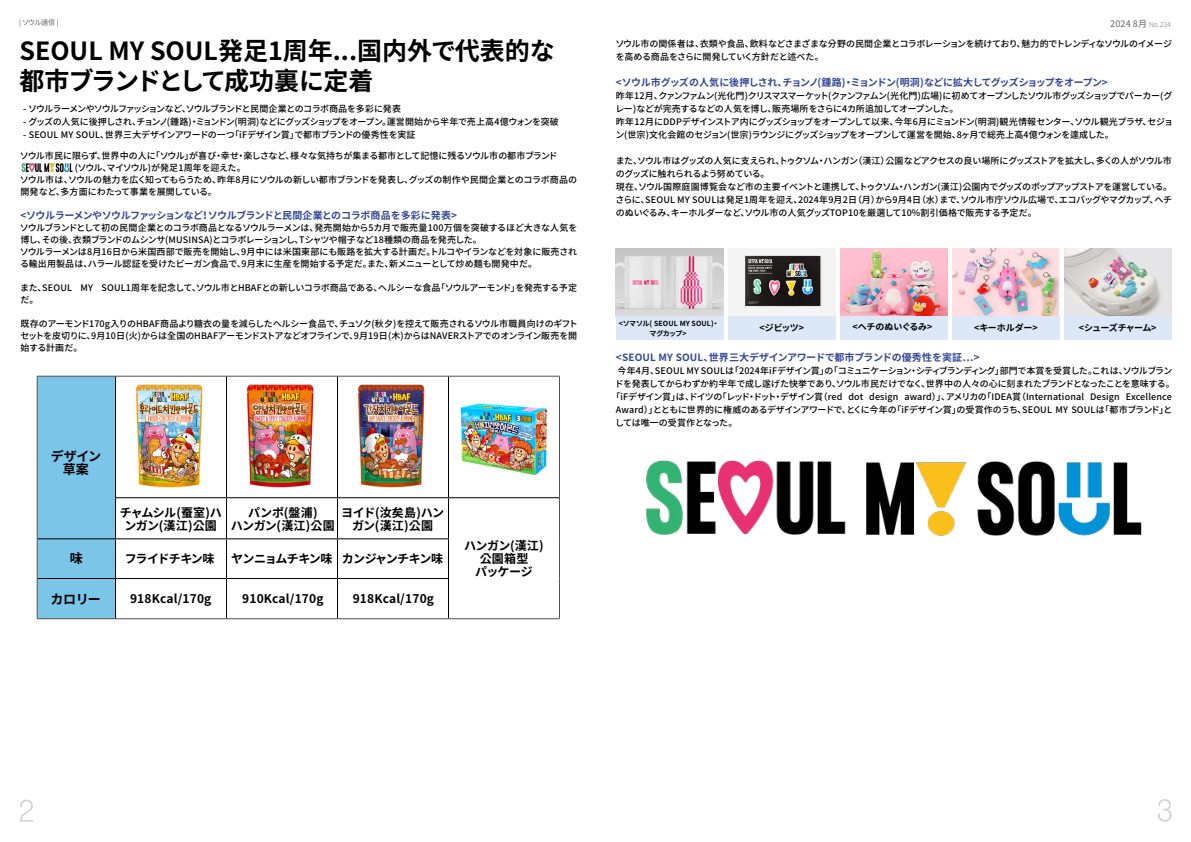
<style>
.page{position:relative;width:1191px;height:842px;background:#fff}
.page>*{position:absolute;margin:0;border:0;box-sizing:border-box;transform-origin:0 0}
.t1{font:700 25px/30px "Noto Sans CJ Kkr";color:#000}
.t2{font:700 13px/13px "Noto Sans CJ Kkr";letter-spacing:-.025em;color:#000;text-align:center}
.t3{font:700 12px/13px "Noto Sans CJ Kkr";letter-spacing:-.015em;color:#000;text-align:center}
.t4{font:700 12px "Noto Sans CJ Kkr";letter-spacing:.015em;color:#000}
.t5{font:700 12px/13px "Noto Sans CJ Kkr";letter-spacing:-.045em;color:#000;text-align:center}
.t6{font:700 12px "Noto Sans CJ Kkr";letter-spacing:-.055em;color:#000}
.t7{font:700 12px "Noto Sans CJ Kkr";letter-spacing:-.06em;color:#000}
.t8{font:700 10px "Noto Sans CJ Kkr";letter-spacing:-.05em;color:#324797}
.t9{font:700 10px "Noto Sans CJ Kkr";letter-spacing:-.045em;color:#324798}
.t10{font:700 10px "Noto Sans CJ Kkr";letter-spacing:.005em;color:#324797}
.t11{font:500 9px/12px "Noto Sans CJ Kkr";letter-spacing:-.03em;color:#000}
.t12{font:500 9px/13px "Noto Sans CJ Kkr";letter-spacing:-.05em;color:#000}
.t13{font:500 9px "Noto Sans CJ Kkr";letter-spacing:.015em;color:#000}
.t14{font:500 9px "Noto Sans CJ Kkr";letter-spacing:-.01em;color:#000}
.t15{font:500 9px "Noto Sans CJ Kkr";letter-spacing:-.075em;color:#000}
.t16{font:700 9px "Noto Sans CJ Kkr";letter-spacing:-.05em;color:#000}
.t17{font:500 9px "Noto Sans CJ Kkr";color:#7d7c7d}
.t18{font:700 9px "Noto Sans CJ Kkr";letter-spacing:-.08em;color:#000}
.t19{font:700 7px/10px "Noto Sans CJ Kkr";letter-spacing:.015em;color:#000;text-align:center}
.t20{font:500 7px "Noto Sans CJ Kkr";letter-spacing:-.065em;color:#7d7c7d}
.s1{font-weight:300;font-size:7px}
</style>
<div class="page">
<svg style="left:20px;top:799px;width:13px;height:23px"></svg>
<svg style="left:1158px;top:799px;width:13px;height:23px"></svg>
<div style="left:38px;top:377px;width:77px;height:241px;background:#7ac5e8"></div>
<hr style="left:37px;top:376px;width:79px;height:1px;background:#55504b">
<hr style="left:37px;top:377px;width:1px;height:121px;background:#55504b">
<hr style="left:116px;top:376px;width:110px;height:1px;background:#55504b">
<hr style="left:226px;top:376px;width:111px;height:1px;background:#55504b">
<hr style="left:337px;top:376px;width:111px;height:1px;background:#55504b">
<hr style="left:448px;top:376px;width:112px;height:1px;background:#55504b">
<hr style="left:559px;top:377px;width:1px;height:121px;background:#55504b">
<hr style="left:37px;top:498px;width:1px;height:41px;background:#55504b">
<hr style="left:559px;top:498px;width:1px;height:41px;background:#55504b">
<hr style="left:37px;top:539px;width:1px;height:39px;background:#55504b">
<hr style="left:559px;top:539px;width:1px;height:39px;background:#55504b">
<hr style="left:37px;top:578px;width:1px;height:40px;background:#55504b">
<hr style="left:559px;top:578px;width:1px;height:40px;background:#55504b">
<hr style="left:37px;top:618px;width:79px;height:1px;background:#55504b">
<hr style="left:116px;top:618px;width:110px;height:1px;background:#55504b">
<hr style="left:226px;top:618px;width:111px;height:1px;background:#55504b">
<hr style="left:337px;top:618px;width:111px;height:1px;background:#55504b">
<hr style="left:448px;top:618px;width:112px;height:1px;background:#55504b">
<hr style="left:115px;top:377px;width:1px;height:120px;background:#000">
<hr style="left:226px;top:377px;width:1px;height:120px;background:#000">
<hr style="left:337px;top:377px;width:1px;height:120px;background:#000">
<hr style="left:448px;top:377px;width:1px;height:120px;background:#000">
<hr style="left:115px;top:497px;width:111px;height:1px;background:#000">
<hr style="left:115px;top:498px;width:1px;height:40px;background:#000">
<hr style="left:226px;top:497px;width:111px;height:1px;background:#000">
<hr style="left:226px;top:498px;width:1px;height:40px;background:#000">
<hr style="left:337px;top:497px;width:111px;height:1px;background:#000">
<hr style="left:337px;top:498px;width:1px;height:40px;background:#000">
<hr style="left:448px;top:497px;width:111px;height:1px;background:#000">
<hr style="left:448px;top:498px;width:1px;height:40px;background:#000">
<hr style="left:38px;top:538px;width:78px;height:1px;background:#000">
<hr style="left:116px;top:538px;width:110px;height:1px;background:#000">
<hr style="left:115px;top:539px;width:1px;height:39px;background:#000">
<hr style="left:226px;top:538px;width:111px;height:1px;background:#000">
<hr style="left:226px;top:539px;width:1px;height:39px;background:#000">
<hr style="left:337px;top:538px;width:112px;height:1px;background:#000">
<hr style="left:337px;top:539px;width:1px;height:39px;background:#000">
<hr style="left:448px;top:539px;width:1px;height:39px;background:#000">
<hr style="left:38px;top:578px;width:78px;height:1px;background:#000">
<hr style="left:116px;top:578px;width:110px;height:1px;background:#000">
<hr style="left:115px;top:579px;width:1px;height:39px;background:#000">
<hr style="left:226px;top:578px;width:111px;height:1px;background:#000">
<hr style="left:226px;top:579px;width:1px;height:39px;background:#000">
<hr style="left:337px;top:578px;width:112px;height:1px;background:#000">
<hr style="left:337px;top:579px;width:1px;height:39px;background:#000">
<hr style="left:448px;top:579px;width:1px;height:39px;background:#000">
<img style="left:136px;top:384px;width:67px;height:104px">
<img style="left:358px;top:384px;width:67px;height:104px">
<img style="left:247px;top:384px;width:67px;height:104px">
<img style="left:460px;top:403px;width:87px;height:73px">
<img style="left:21px;top:163px;width:52px;height:10px">
<img style="left:616px;top:248px;width:107px;height:68px">
<div style="left:616px;top:316px;width:107px;height:23px;background:#dce8f8"></div>
<img style="left:728px;top:248px;width:107px;height:68px">
<div style="left:728px;top:316px;width:107px;height:23px;background:#dce8f8"></div>
<img style="left:952px;top:248px;width:107px;height:68px">
<div style="left:952px;top:316px;width:107px;height:23px;background:#dce8f8"></div>
<img style="left:840px;top:248px;width:107px;height:68px">
<div style="left:840px;top:316px;width:107px;height:23px;background:#dce8f8"></div>
<img style="left:1064px;top:248px;width:107px;height:68px">
<div style="left:1064px;top:316px;width:107px;height:23px;background:#dce8f8"></div>
<img style="left:645px;top:460px;width:497px;height:76px">
<p class="t20" style="left:19px;top:19px;width:41px">| ソウル通信 |</p>
<p class="t17" style="left:1110px;top:19px;width:62px">2024 8月 <span class="s1">No.234</span></p>
<h1 class="t1" style="left:19px;top:36px;width:537px">SEOUL MY SOUL発足1周年...国内外で代表的な都市ブランドとして成功裏に定着</h1>
<p class="t15" style="left:23px;top:104px;width:379px">- ソウルラーメンやソウルファッションなど、ソウルブランドと民間企業とのコラボ商品を多彩に発表</p>
<p class="t11" style="left:23px;top:116px;width:537px">- グッズの人気に後押しされ、チョンノ(鍾路)・ミョンドン(明洞)などにグッズショップをオープン。運営開始から半年で売上高4億ウォンを突破</p>
<p class="t11" style="left:23px;top:129px;width:394px">- SEOUL MY SOUL、世界三大デザインアワードの一つ「iFデザイン賞」で都市ブランドの優秀性を実証</p>
<p class="t11" style="left:615px;top:37px;width:558px;line-height:13px">ソウル市の関係者は、衣類や食品、飲料などさまざまな分野の民間企業とコラボレーションを続けており、魅力的でトレンディなソウルのイメージを高める商品をさらに開発していく方針だと述べた。</p>
<p class="t8" style="left:616px;top:77px;width:493px">&lt;ソウル市グッズの人気に後押しされ、チョンノ(鍾路)・ミョンドン(明洞)などに拡大してグッズショップをオープン&gt;</p>
<p class="t12" style="left:615px;top:89px;width:559px">昨年12月、クァンファムン(光化門)クリスマスマーケット(クァンファムン(光化門)広場)に初めてオープンしたソウル市グッズショップでパーカー(グレー)などが完売するなどの人気を博し、販売場所をさらに4カ所追加してオープンした。<br>昨年12月にDDPデザインストア内にグッズショップをオープンして以来、今年6月にミョンドン(明洞)観光情報センター、ソウル観光プラザ、セジョン(世宗)文化会館のセジョン(世宗)ラウンジにグッズショップをオープンして運営を開始、8ヶ月で総売上高4億ウォンを達成した。</p>
<p class="t11" style="left:615px;top:154px;width:558px;line-height:13px">また、ソウル市はグッズの人気に支えられ、トゥクソム・ハンガン（漢江）公園などアクセスの良い場所にグッズストアを拡大し、多くの人がソウル市のグッズに触れられるよう努めている。<br>現在、ソウル国際庭園博覧会など市の主要イベントと連携して、トゥクソム・ハンガン(漢江)公園内でグッズのポップアップストアを運営している。さらに、SEOUL MY SOULは発足1周年を迎え、2024年9月2日（月）から9月4日（水）まで、ソウル市庁ソウル広場で、エコバッグやマグカップ、ヘチのぬいぐるみ、キーホルダーなど、ソウル市の人気グッズTOP10を厳選して10%割引価格で販売する予定だ。</p>
<p class="t11" style="left:20px;top:150px;width:539px">ソウル市民に限らず、世界中の人に「ソウル」が喜び・幸せ・楽しさなど、様々な気持ちが集まる都市として記憶に残るソウル市の都市ブランド</p>
<p class="t12" style="left:75px;top:162px;width:172px">(ソウル、マイソウル)が発足1周年を迎えた。</p>
<p class="t11" style="left:20px;top:174px;width:559px">ソウル市は、ソウルの魅力を広く知ってもらうため、昨年8月にソウルの新しい都市ブランドを発表し、グッズの制作や民間企業とのコラボ商品の</p>
<p class="t11" style="left:20px;top:186px;width:198px">開発など、多方面にわたって事業を展開している。</p>
<p class="t9" style="left:20px;top:210px;width:438px">&lt;ソウルラーメンやソウルファッションなど！ソウルブランドと民間企業とのコラボ商品を多彩に発表&gt;</p>
<p class="t11" style="left:20px;top:222px;width:559px">ソウルブランドとして初の民間企業とのコラボ商品となるソウルラーメンは、発売開始から5カ月で販売量100万個を突破するほど大きな人気を博し、その後、衣類ブランドのムシンサ(MUSINSA)とコラボレーションし、Tシャツや帽子など18種類の商品を発売した。<br>ソウルラーメンは8月16日から米国西部で販売を開始し、9月中には米国東部にも販路を拡大する計画だ。トルコやイランなどを対象に販売される輸出用製品は、ハラール認証を受けたビーガン食品で、9月末に生産を開始する予定だ。また、新メニューとして炒め麺も開発中だ。</p>
<p class="t11" style="left:20px;top:282px;width:558px">また、SEOUL MY SOUL1周年を記念して、ソウル市とHBAFとの新しいコラボ商品である、ヘルシーな食品「ソウルアーモンド」を発売する予定だ。</p>
<p class="t11" style="left:20px;top:318px;width:559px;text-align:justify">既存のアーモンド170g入りのHBAF商品より糖衣の量を減らしたヘルシー食品で、チュソク(秋夕)を控えて販売されるソウル市職員向けのギフトセットを皮切りに、9月10日(火)からは全国のHBAFアーモンドストアなどオフラインで、9月19日(木)からはNAVERストアでのオンライン販売を開始する計画だ。</p>
<p class="t19" style="left:619px;top:318px;width:102px">&lt;ソマソル( SEOUL MY SOUL)・マグカップ&gt;</p>
<p class="t16" style="left:759px;top:322px;width:46px">&lt;ジビッツ&gt;</p>
<p class="t16" style="left:852px;top:321px;width:81px">&lt;ヘチのぬいぐるみ&gt;</p>
<p class="t16" style="left:974px;top:323px;width:65px">&lt;キーホルダー&gt;</p>
<p class="t18" style="left:1079px;top:323px;width:79px">&lt;シューズチャーム&gt;</p>
<p class="t10" style="left:616px;top:351px;width:365px">&lt;SEOUL MY SOUL、世界三大デザインアワードで都市ブランドの優秀性を実証…&gt;</p>
<p class="t11" style="left:617px;top:365px;width:556px">今年4月、SEOUL MY SOULは「2024年iFデザイン賞」の「コミュニケーション・シティブランディング」部門で本賞を受賞した。これは、ソウルブラン</p>
<p class="t11" style="left:615px;top:378px;width:561px">ドを発表してからわずか約半年で成し遂げた快挙であり、ソウル市民だけでなく、世界中の人々の心に刻まれたブランドとなったことを意味する。</p>
<p class="t13" style="left:611px;top:391px;width:562px">「iFデザイン賞」は、ドイツの「レッド・ドット・デザイン賞（red dot design award）」、アメリカの「IDEA賞（International Design Excellence</p>
<p class="t14" style="left:616px;top:404px;width:558px">Award）」とともに世界的に権威のあるデザインアワードで、とくに今年の「iFデザイン賞」の受賞作のうち、SEOUL MY SOULは「都市ブランド」と</p>
<p class="t14" style="left:615px;top:417px;width:124px">しては唯一の受賞作となった。</p>
<h2 class="t2" style="left:51px;top:450px;width:52px">デザイン草案</h2>
<h2 class="t2" style="left:70px;top:552px;width:14px">味</h2>
<h2 class="t2" style="left:51px;top:593px;width:52px">カロリー</h2>
<h3 class="t5" style="left:120px;top:506px;width:104px">チャムシル(蚕室)ハンガン(漢江)公園</h3>
<h3 class="t6" style="left:125px;top:551px;width:91px">フライドチキン味</h3>
<h3 class="t4" style="left:130px;top:592px;width:83px">918Kcal/170g</h3>
<h3 class="t3" style="left:231px;top:506px;width:105px">パンポ(盤浦)<br>ハンガン(漢江)公園</h3>
<h3 class="t6" style="left:231px;top:551px;width:103px">ヤンニョムチキン味</h3>
<h3 class="t4" style="left:242px;top:592px;width:83px">910Kcal/170g</h3>
<h3 class="t3" style="left:341px;top:506px;width:105px">ヨイド(汝矣島)ハンガン(漢江)公園</h3>
<h3 class="t7" style="left:342px;top:551px;width:103px">カンジャンチキン味</h3>
<h3 class="t4" style="left:353px;top:592px;width:83px">918Kcal/170g</h3>
<h3 class="t3" style="left:464px;top:539px;width:81px">ハンガン(漢江)公園箱型<br>パッケージ</h3>
</div>
